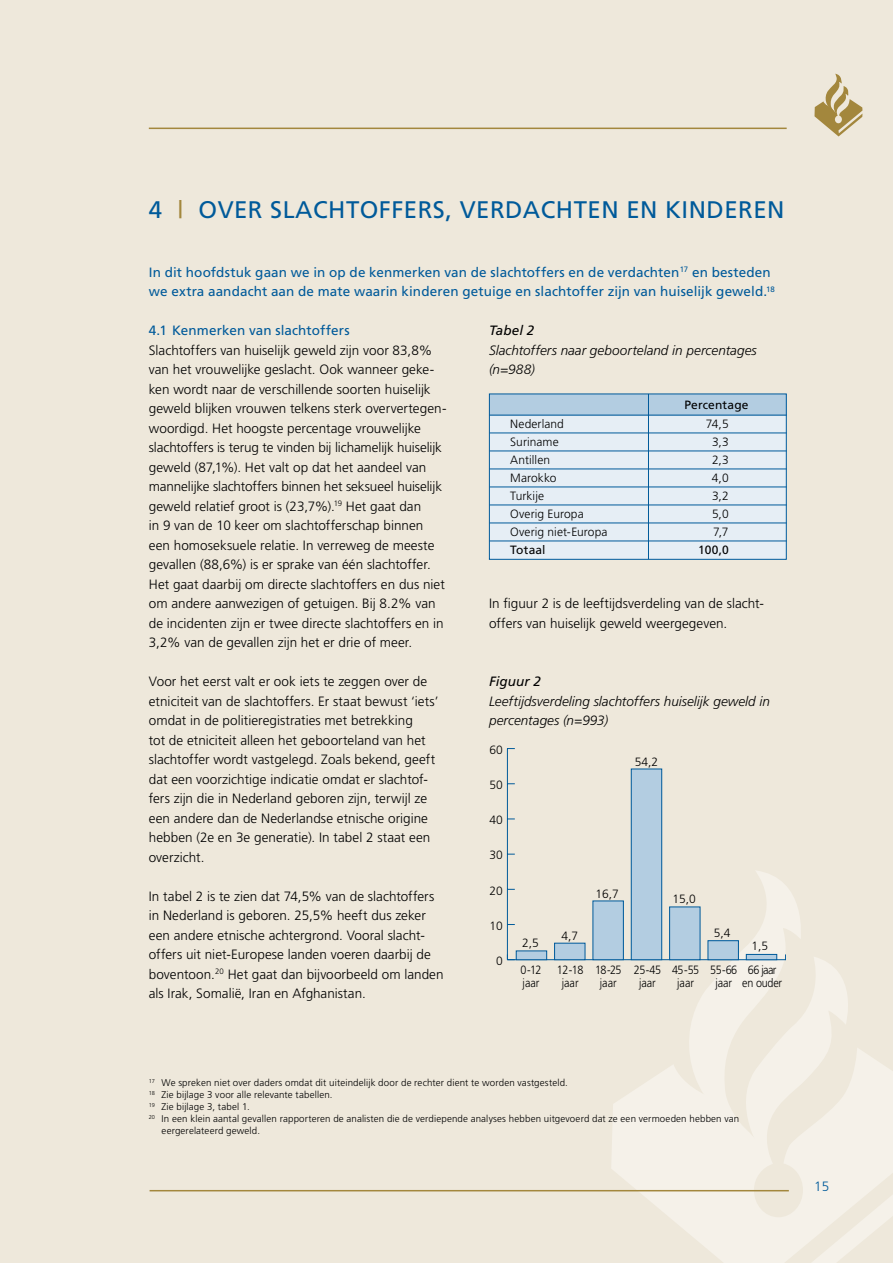
<style>
.page{position:relative;width:893px;height:1263px;background:#eee8db}
.page>*{position:absolute;margin:0;border:0;box-sizing:border-box;transform-origin:0 0}
.t1{font:24px "Frutiger";letter-spacing:.02em;color:#005a9a}
.t2{font:300 13.5px/19.5px "Frutiger";color:#000}
.t3{font:13.5px/19.5px "Frutiger";letter-spacing:.01em;color:#005a9a}
.t4{font:italic 300 13.5px/19.5px "Frutiger";letter-spacing:.005em;color:#000}
.t5{font:italic 13.5px "Frutiger";letter-spacing:.005em;color:#000}
.t6{font:300 13.5px "Frutiger";color:#005a9a}
.t7{font:300 12px "Frutiger";color:#000}
.t8{font:300 12px/12.8px "Frutiger";color:#000;text-align:center;scale:.9 1}
.t9{font:12px "Frutiger";letter-spacing:.015em;color:#000}
.t10{font:300 12px/12.8px "Frutiger";letter-spacing:-.02em;color:#000;text-align:center;scale:.9 1}
.t11{font:300 9.75px "Frutiger";letter-spacing:.015em;color:#000}
.s1{color:#a3873d}
</style>
<div class="page">
<svg style="left:611px;top:1051px;width:282px;height:212px;fill:#f5f1e9"></svg>
<hr style="left:150px;top:1190px;width:639px;height:1px;background:#a3873d">
<hr style="left:149px;top:128px;width:638px;height:1px;background:#a3873d">
<svg style="left:814px;top:74px;width:48px;height:62px"></svg>
<hr style="left:507px;top:959px;width:279px;height:1px;background:#005a9a">
<svg style="left:676px;top:871px;width:185px;height:293px"></svg>
<hr style="left:507px;top:748px;width:1px;height:212px;background:#005a9a">
<div style="left:746px;top:954px;width:31px;height:6px;background:#b3cde1"></div>
<div style="left:746px;top:954px;width:31px;height:6px;border:1px solid #005a9a"></div>
<div style="left:708px;top:941px;width:30px;height:19px;background:#b3cde1"></div>
<div style="left:708px;top:940px;width:31px;height:20px;border:1px solid #005a9a"></div>
<div style="left:670px;top:907px;width:30px;height:53px;background:#b3cde1"></div>
<div style="left:669px;top:906px;width:31px;height:54px;border:1px solid #005a9a"></div>
<div style="left:631px;top:769px;width:31px;height:191px;background:#b3cde1"></div>
<div style="left:631px;top:769px;width:31px;height:191px;border:1px solid #005a9a"></div>
<div style="left:593px;top:901px;width:30px;height:59px;background:#b3cde1"></div>
<div style="left:592px;top:900px;width:32px;height:60px;border:1px solid #005a9a"></div>
<div style="left:555px;top:943px;width:30px;height:17px;background:#b3cde1"></div>
<div style="left:554px;top:943px;width:31px;height:17px;border:1px solid #005a9a"></div>
<div style="left:516px;top:951px;width:31px;height:9px;background:#b3cde1"></div>
<div style="left:516px;top:950px;width:31px;height:10px;border:1px solid #005a9a"></div>
<div style="left:489px;top:416px;width:298px;height:144px;background:#e6eef5"></div>
<div style="left:489px;top:394px;width:298px;height:21px;background:#b3cde1"></div>
<hr style="left:648px;top:394px;width:1px;height:165px;background:#005a9a">
<hr style="left:489px;top:415px;width:298px;height:1px;background:#005a9a">
<div style="left:489px;top:394px;width:298px;height:166px;border:1px solid #005a9a"></div>
<hr style="left:490px;top:433px;width:297px;height:1px;background:#005a9a">
<hr style="left:490px;top:451px;width:297px;height:1px;background:#005a9a">
<hr style="left:490px;top:469px;width:297px;height:1px;background:#005a9a">
<hr style="left:490px;top:487px;width:297px;height:1px;background:#005a9a">
<hr style="left:490px;top:505px;width:297px;height:1px;background:#005a9a">
<hr style="left:490px;top:523px;width:297px;height:1px;background:#005a9a">
<hr style="left:490px;top:541px;width:297px;height:1px;background:#005a9a">
<h1 class="t1" style="left:149px;top:196px;width:637px">4 <span class="s1">|</span> Over slachtoffers, verdachten en kinderen</h1>
<p class="t3" style="left:149px;top:262px;width:628px">I n dit hoofdstuk gaan we in op de kenmerken van de slachtoffers en de verdachten<sup>17</sup> en besteden we extra aandacht aan de mate waarin kinderen getuige en slachtoffer zijn van huiselijk geweld.<sup>18</sup></p>
<p class="t3" style="left:149px;top:320px;width:202px">4.1 Kenmerken van slachtoffers</p>
<p class="t2" style="left:149px;top:340px;width:298px">Slachtoffers van huiselijk geweld zijn voor 83,8% van het vrouwelijke geslacht. Ook wanneer geke&shy;ken wordt naar de verschillende soorten huiselijk geweld blijken vrouwen telkens sterk oververtegen&shy;woordigd. Het hoogste percentage vrouwelijke slachtoffers is terug te vinden bij lichamelijk huiselijk geweld (87,1 %). Het valt op dat het aandeel van mannelijke slachtoffers binnen het seksueel huiselijk geweld relatief groot is (23,7%).<sup>1</sup> <sup>9</sup> Het gaat dan<br>in 9 van de 1 0 keer om slachtofferschap binnen een homoseksuele relatie. In verreweg de meeste gevallen (88,6%) is er sprake van één slachtoffer.<br>Het gaat daarbij om directe slachtoffers en dus niet om andere aanwezigen of getuigen. Bij 8.2% van de incidenten zijn er twee directe slachtoffers en in 3,2% van de gevallen zijn het er drie of meer.</p>
<p class="t2" style="left:149px;top:672px;width:291px">Voor het eerst valt er ook iets te zeggen over de etniciteit van de slachtoffers. Er staat bewust ‘iets’ omdat in de politieregistraties met betrekking<br>tot de etniciteit alleen het geboorteland van het slachtoffer wordt vastgelegd. Zoals bekend, geeft dat een voorzichtige indicatie omdat er slachtof&shy;fers zijn die in Nederland geboren zijn, terwijl ze een andere dan de Nederlandse etnische origine hebben (2e en 3e generatie). In tabel 2 staat een overzicht.</p>
<p class="t2" style="left:149px;top:886px;width:296px">In tabel 2 is te zien dat 74,5% van de slachtoffers in Nederland is geboren. 25,5% heeft dus zeker een andere etnische achtergrond. Vooral slacht&shy;offers uit niet-Europese landen voeren daarbij de boventoon.<sup>20</sup> Het gaat dan bijvoorbeeld om landen als Irak, Somalië, Iran en Afghanistan.</p>
<p class="t5" style="left:489px;top:322px;width:47px">Tabel 2</p>
<p class="t4" style="left:489px;top:340px;width:269px">Slachtoffers naar geboorteland in percentages (n=988)</p>
<p class="t9" style="left:684px;top:398px;width:66px">Percentage</p>
<p class="t7" style="left:510px;top:417px;width:55px">Nederland</p>
<p class="t7" style="left:706px;top:417px;width:24px">74,5</p>
<p class="t7" style="left:510px;top:435px;width:50px">Suriname</p>
<p class="t7" style="left:712px;top:435px;width:17px">3,3</p>
<p class="t7" style="left:510px;top:453px;width:41px">Antillen</p>
<p class="t7" style="left:712px;top:453px;width:17px">2,3</p>
<p class="t7" style="left:510px;top:471px;width:48px">Marokko</p>
<p class="t7" style="left:712px;top:471px;width:18px">4,0</p>
<p class="t7" style="left:510px;top:489px;width:35px">Turkije</p>
<p class="t7" style="left:712px;top:489px;width:18px">3,2</p>
<p class="t7" style="left:510px;top:507px;width:75px">Overig Europa</p>
<p class="t7" style="left:712px;top:507px;width:18px">5,0</p>
<p class="t7" style="left:510px;top:525px;width:99px">Overig niet-Europa</p>
<p class="t7" style="left:713px;top:525px;width:17px">7,7</p>
<p class="t9" style="left:489px;top:543px;width:58px">Totaal</p>
<p class="t9" style="left:698px;top:543px;width:32px">100,0</p>
<p class="t2" style="left:489px;top:594px;width:275px">In figuur 2 is de leeftijdsverdeling van de slacht&shy;offers van huiselijk geweld weergegeven.</p>
<p class="t5" style="left:489px;top:673px;width:54px">Figuur 2</p>
<p class="t4" style="left:489px;top:691px;width:283px">Leeftijdsverdeling slachtoffers huiselijk geweld in percentages (n=993)</p>
<p class="t7" style="left:489px;top:743px;width:15px">60</p>
<p class="t7" style="left:489px;top:778px;width:15px">50</p>
<p class="t7" style="left:489px;top:813px;width:15px">40</p>
<p class="t7" style="left:489px;top:848px;width:15px">30</p>
<p class="t7" style="left:489px;top:883px;width:15px">20</p>
<p class="t7" style="left:489px;top:919px;width:15px">10</p>
<p class="t7" style="left:496px;top:954px;width:8px">0</p>
<p class="t7" style="left:635px;top:755px;width:25px">54,2</p>
<p class="t7" style="left:522px;top:936px;width:18px">2,5</p>
<p class="t7" style="left:561px;top:928px;width:18px">4,7</p>
<p class="t7" style="left:596px;top:887px;width:25px">16,7</p>
<p class="t7" style="left:672px;top:892px;width:25px">15,0</p>
<p class="t7" style="left:714px;top:926px;width:18px">5,4</p>
<p class="t7" style="left:751px;top:939px;width:18px">1,5</p>
<p class="t8" style="left:520px;top:963px;width:25px;text-align:left">0-12 jaar</p>
<p class="t8" style="left:557px;top:963px;width:31px">12-18 jaar</p>
<p class="t8" style="left:595px;top:963px;width:31px">18-25 jaar</p>
<p class="t8" style="left:634px;top:963px;width:32px">25-45 jaar</p>
<p class="t8" style="left:672px;top:963px;width:32px">45-55 jaar</p>
<p class="t8" style="left:710px;top:963px;width:32px">55-66 jaar</p>
<p class="t10" style="left:742px;top:963px;width:46px">66 jaar en ouder</p>
<p class="t11" style="left:149px;top:1077px;width:421px"><sup>1</sup> <sup>7</sup> We spreken niet over daders omdat dit uiteindelijk door de rechter dient te worden vastgesteld.</p>
<p class="t11" style="left:149px;top:1089px;width:185px"><sup>1</sup> <sup>8</sup> Zie bijlage 3 voor alle relevante tabellen.</p>
<p class="t11" style="left:149px;top:1101px;width:102px"><sup>1</sup> <sup>9</sup> Zie bijlage 3, tabel 1 .</p>
<p class="t11" style="left:149px;top:1113px;width:592px"><sup>20</sup> In een klein aantal gevallen rapporteren de analisten die de verdiepende analyses hebben uitgevoerd dat ze een vermoeden hebben van</p>
<p class="t11" style="left:162px;top:1125px;width:100px">eergerelateerd geweld.</p>
<p class="t6" style="left:814px;top:1179px;width:17px">1 5</p>
</div>
